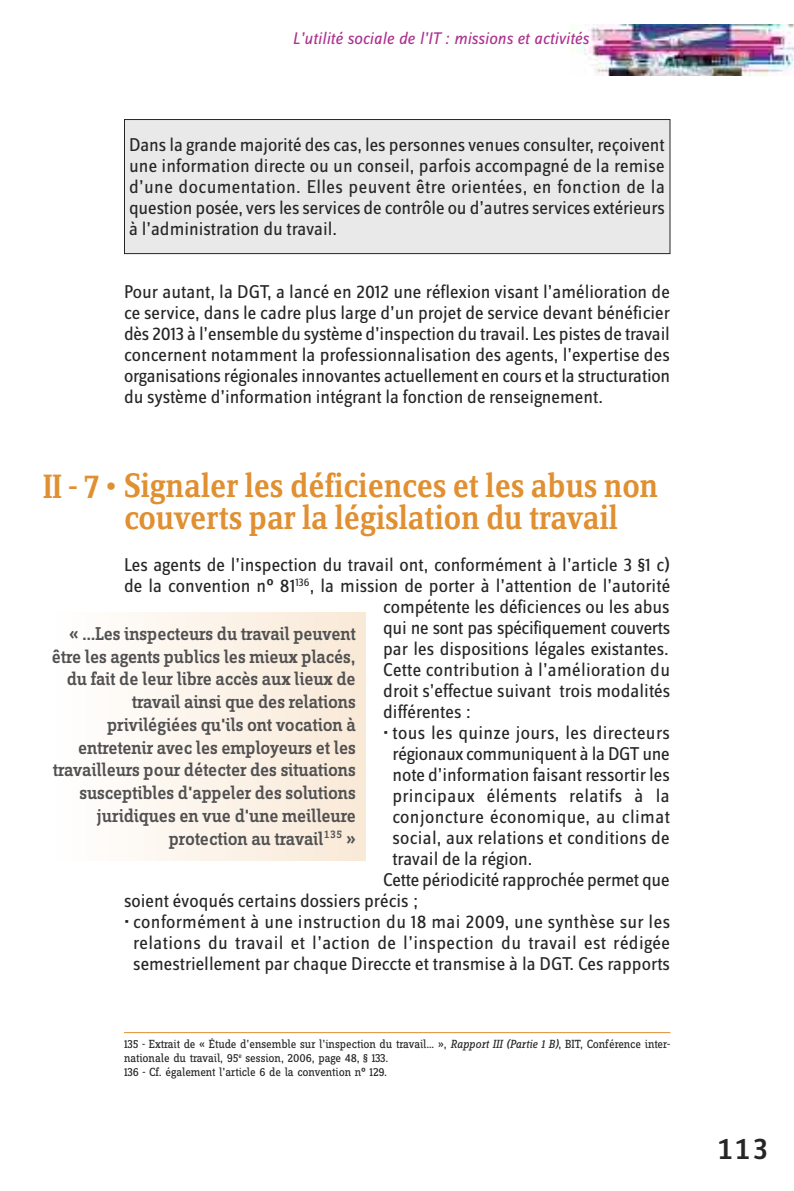
<style>
.page{position:relative;width:794px;height:1191px;background:#fff}
.page>*{position:absolute;margin:0;border:0;box-sizing:border-box;transform-origin:0 0}
.t1{font:500 35px/31.5px "Zine Serif Dis";color:#e08f31}
.t2{font:31.5px "Zine Sans Dis Medium Roman Tf";color:#272627}
.t3{font:19.25px/21px "Zine Sans Dis";color:#272627;text-align:justify}
.t4{font:19.25px/22.8px "Zine Slab Dis Medium Roman Tf";letter-spacing:-.005em;color:#525152;text-align:right}
.t5{font:19.25px/21px "Zine Sans Dis";letter-spacing:.02em;color:#272627;text-align:center}
.t6{font:19.25px "Zine Sans Dis";letter-spacing:-.02em;color:#272627}
.t7{font:italic 17.5px "Zine Sans Dis";color:#ad318e}
.t8{font:12.25px/14px "Zine Slab Dis";letter-spacing:-.01em;color:#272627}
.s1{font-style:italic}
</style>
<div class="page">
<div style="left:124px;top:119px;width:546px;height:135px;background:#e9e9e9"></div>
<div style="left:124px;top:119px;width:546px;height:135px;border:1px solid #272627"></div>
<img style="left:579px;top:25px;width:215px;height:51px">
<div style="left:51px;top:612px;width:315px;height:248px;background:linear-gradient(to right,#fff,#f9e9d7)"></div>
<hr style="left:124px;top:1032px;width:546px;height:1px;background:#e08f31">
<p class="t7" style="left:292px;top:32px;width:298px">L’utilité sociale de l’IT : missions et activités</p>
<p class="t3" style="left:129px;top:136px;width:537px">Dans la grande majorité des cas, les personnes venues consulter, reçoivent une information directe ou un conseil, parfois accompagné de la remise d’une documentation. Elles peuvent être orientées, en fonction de la question posée, vers les services de contrôle ou d’autres services extérieurs à l’administration du travail.</p>
<p class="t3" style="left:124px;top:283px;width:548px">Pour autant, la DGT, a lancé en 2012 une réflexion visant l’amélioration de ce service, dans le cadre plus large d’un projet de service devant bénéficier dès 2013 à l’ensemble du système d’inspection du travail. Les pistes de travail concernent notamment la professionnalisation des agents, l’expertise des organisations régionales innovantes actuellement en cours et la structuration du système d’information intégrant la fonction de renseignement.</p>
<h1 class="t1" style="left:124px;top:473px;width:535px;text-indent:-81px">II - 7 • Signaler les déficiences et les abus non couverts par la législation du travail</h1>
<p class="t3" style="left:124px;top:556px;width:547px">Les agents de l’inspection du travail ont, conformément à l’article 3 §1 c)</p>
<p class="t3" style="left:124px;top:577px;width:547px">de la convention n° 81<sup>136</sup>, la mission de porter à l’attention de l’autorité</p>
<p class="t3" style="left:383px;top:598px;width:288px">compétente les déficiences ou les abus</p>
<p class="t6" style="left:383px;top:621px;width:288px">qui ne sont pas spécifiquement couverts</p>
<p class="t3" style="left:383px;top:640px;width:287px">par les dispositions légales existantes.</p>
<p class="t3" style="left:383px;top:661px;width:288px">Cette contribution à l’amélioration du</p>
<p class="t3" style="left:383px;top:682px;width:288px">droit s’effectue suivant trois modalités</p>
<p class="t3" style="left:383px;top:703px;width:89px">différentes :</p>
<p class="t5" style="left:383px;top:724px;width:288px">• tous les quinze jours, les directeurs</p>
<p class="t3" style="left:392px;top:745px;width:279px">régionaux communiquent à la DGT une</p>
<p class="t3" style="left:392px;top:766px;width:279px">note d’information faisant ressortir les</p>
<p class="t5" style="left:392px;top:787px;width:279px">principaux éléments relatifs à la</p>
<p class="t5" style="left:392px;top:808px;width:279px">conjoncture économique, au climat</p>
<p class="t3" style="left:392px;top:829px;width:279px">social, aux relations et conditions de</p>
<p class="t3" style="left:392px;top:850px;width:142px">travail de la région.</p>
<p class="t3" style="left:383px;top:871px;width:288px">Cette périodicité rapprochée permet que</p>
<p class="t3" style="left:124px;top:892px;width:295px">soient évoqués certains dossiers précis ;</p>
<p class="t5" style="left:124px;top:913px;width:547px">• conformément à une instruction du 18 mai 2009, une synthèse sur les relations du travail et l’action de l’inspection du travail est rédigée semestriellement par chaque Direccte et transmise à la DGT. Ces rapports</p>
<p class="t4" style="left:52px;top:624px;width:306px">« …Les inspecteurs du travail peuvent être les agents publics les mieux placés, du fait de leur libre accès aux lieux de travail ainsi que des relations privilégiées qu'ils ont vocation à entretenir avec les employeurs et les travailleurs pour détecter des situations susceptibles d'appeler des solutions juridiques en vue d'une meilleure protection au travail<sup>135</sup> »</p>
<p class="t8" style="left:124px;top:1038px;width:547px">135 - Extrait de « Étude d’ensemble sur l’inspection du travail… », <span class="s1">Rapport III (Partie 1 B)</span>, BIT, Conférence inter&shy;nationale du travail, 95<sup>e</sup> session, 2006, page 48, § 133.<br>136 - Cf. également l’article 6 de la convention n° 129.</p>
<h2 class="t2" style="left:716px;top:1138px;width:54px">113</h2>
</div>
